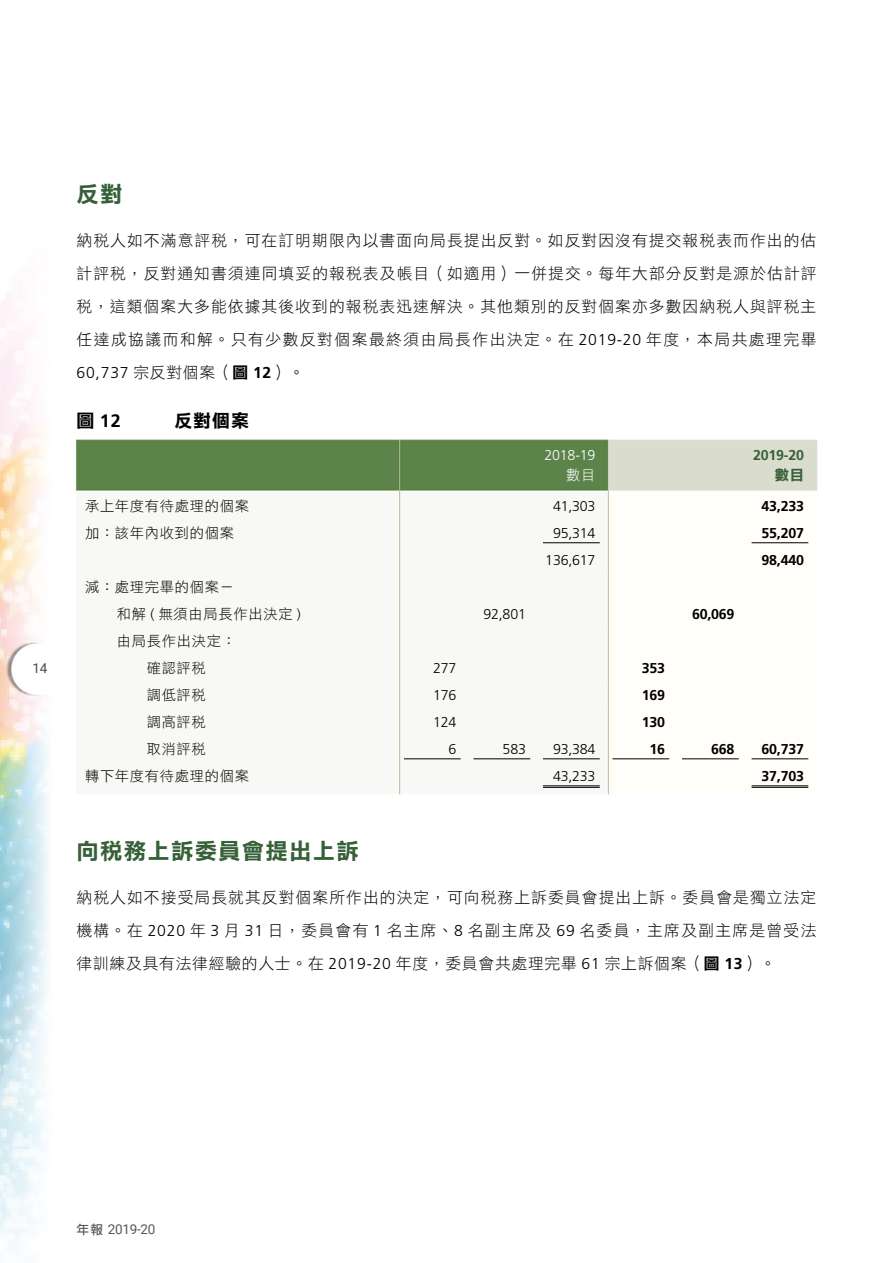
<style>
.page{position:relative;width:893px;height:1263px;background:#fff}
.page>*{position:absolute;margin:0;border:0;box-sizing:border-box;transform-origin:0 0}
.t1{font:22.5px "DF Li Hei HK W7";letter-spacing:.05em;color:#366037}
.t2{font:18px "DF Li Hei HK W7";color:#000}
.t3{font:700 18px "Frutiger";color:#000}
.t4{font:15.75px/33px "DF Li Hei HK W3";letter-spacing:.08em;color:#000;text-align:justify}
.t5{font:14.25px/27px "DF Li Hei HK W3";letter-spacing:.05em;color:#000}
.t6{font:300 14.25px "Frutiger";letter-spacing:-.015em;color:#000}
.t7{font:700 14.25px "Frutiger";letter-spacing:-.015em;color:#000}
.t8{font:300 14.25px "Frutiger";letter-spacing:-.015em;color:#fff}
.t9{font:700 14.25px "Frutiger";letter-spacing:-.015em;color:#366037}
.t10{font:14.25px "DF Li Hei HK W3";color:#fff}
.t11{font:14.25px "DF Li Hei HK W7";color:#366037}
.t12{font:13.5px "Roboto";letter-spacing:-.02em;color:#595757}
.t13{font:13.5px "Roboto";color:#4c4948}
.s1{font-family:"Frutiger";font-weight:300}
.s2{font-family:"DF Li Hei HK W7"}
.s3{font-family:"Frutiger";font-weight:700}
.s4{font-family:"DF Li Hei HK W7";font-weight:400}
.s5{font-family:"DF Li Hei HK W5";font-size:12.75px}
</style>
<div class="page">
<img style="left:0;top:290px;width:818px;height:958px">
<hr style="left:543px;top:542px;width:57px;height:1px;background:#000">
<hr style="left:751px;top:542px;width:57px;height:1px;background:#000">
<hr style="left:404px;top:758px;width:57px;height:1px;background:#000">
<hr style="left:473px;top:758px;width:57px;height:1px;background:#000">
<hr style="left:543px;top:758px;width:57px;height:1px;background:#000">
<hr style="left:612px;top:758px;width:57px;height:1px;background:#000">
<hr style="left:682px;top:758px;width:57px;height:1px;background:#000">
<hr style="left:751px;top:758px;width:57px;height:1px;background:#000">
<hr style="left:543px;top:785px;width:57px;height:1px;background:#000">
<hr style="left:543px;top:787px;width:57px;height:1px;background:#000">
<hr style="left:751px;top:785px;width:57px;height:1px;background:#000">
<hr style="left:751px;top:787px;width:57px;height:1px;background:#000">
<p class="t13" style="left:32px;top:659px;width:17px">14</p>
<h1 class="t1" style="left:77px;top:182px;width:48px">反對</h1>
<p class="t4" style="left:77px;top:224px;width:742px">納稅人如不滿意評稅，可在訂明期限內以書面向局長提出反對。如反對因沒有提交報稅表而作出的估計評稅，反對通知書須連同填妥的報稅表及帳目（如適用）一併提交。每年大部分反對是源於估計評稅，這類個案大多能依據其後收到的報稅表迅速解決。其他類別的反對個案亦多數因納稅人與評稅主任達成協議而和解。只有少數反對個案最終須由局長作出決定。在 <span class="s1">2019-20</span> 年度，本局共處理完畢<span class="s1">60,737</span> 宗反對個案（<span class="s2">圖</span> <span class="s3">12</span>）。</p>
<p class="t3" style="left:77px;top:410px;width:46px"><span class="s4">圖</span> 12</p>
<p class="t2" style="left:174px;top:410px;width:76px">反對個案</p>
<p class="t8" style="left:544px;top:447px;width:53px">2018-19</p>
<p class="t10" style="left:566px;top:467px;width:31px">數目</p>
<p class="t9" style="left:753px;top:447px;width:53px">2019-20</p>
<p class="t11" style="left:775px;top:467px;width:31px">數目</p>
<p class="t5" style="left:85px;top:492px;width:165px">承上年度有待處理的個案</p>
<p class="t6" style="left:553px;top:498px;width:44px">41,303</p>
<p class="t7" style="left:761px;top:498px;width:44px">43,233</p>
<p class="t5" style="left:85px;top:519px;width:150px">加：該年內收到的個案</p>
<p class="t6" style="left:553px;top:525px;width:44px">95,314</p>
<p class="t7" style="left:761px;top:525px;width:44px">55,207</p>
<p class="t6" style="left:545px;top:552px;width:52px">136,617</p>
<p class="t7" style="left:761px;top:552px;width:44px">98,440</p>
<p class="t5" style="left:117px;top:573px;width:185px;text-indent:-32px">減：處理完畢的個案－<br>和解 <span class="s1">(</span> 無須由局長作出決定 <span class="s1">)</span></p>
<p class="t6" style="left:483px;top:606px;width:44px">92,801</p>
<p class="t7" style="left:692px;top:606px;width:44px">60,069</p>
<p class="t5" style="left:117px;top:627px;width:120px;text-align:center">由局長作出決定：確認評稅</p>
<p class="t6" style="left:433px;top:660px;width:25px">277</p>
<p class="t7" style="left:642px;top:660px;width:25px">353</p>
<p class="t5" style="left:147px;top:681px;width:61px">調低評稅</p>
<p class="t6" style="left:433px;top:687px;width:25px">176</p>
<p class="t7" style="left:642px;top:687px;width:25px">169</p>
<p class="t5" style="left:147px;top:708px;width:61px">調高評稅</p>
<p class="t6" style="left:433px;top:714px;width:25px">124</p>
<p class="t7" style="left:642px;top:714px;width:25px">130</p>
<p class="t5" style="left:147px;top:735px;width:61px">取消評稅</p>
<p class="t6" style="left:449px;top:741px;width:9px">6</p>
<p class="t6" style="left:503px;top:741px;width:25px">583</p>
<p class="t6" style="left:553px;top:741px;width:44px">93,384</p>
<p class="t7" style="left:649px;top:741px;width:17px">16</p>
<p class="t7" style="left:711px;top:741px;width:25px">668</p>
<p class="t7" style="left:761px;top:741px;width:44px">60,737</p>
<p class="t5" style="left:85px;top:762px;width:165px">轉下年度有待處理的個案</p>
<p class="t6" style="left:553px;top:768px;width:44px">43,233</p>
<p class="t7" style="left:761px;top:768px;width:44px">37,703</p>
<h1 class="t1" style="left:77px;top:839px;width:284px">向稅務上訴委員會提出上訴</h1>
<p class="t4" style="left:77px;top:880px;width:741px">納稅人如不接受局長就其反對個案所作出的決定，可向稅務上訴委員會提出上訴。委員會是獨立法定機構。在 <span class="s1">2020</span> 年 <span class="s1">3</span> 月 <span class="s1">31</span> 日，委員會有 <span class="s1">1</span> 名主席、<span class="s1">8</span> 名副主席及 <span class="s1">69</span> 名委員，主席及副主席是曾受法律訓練及具有法律經驗的人士。在 <span class="s1">2019-20</span> 年度，委員會共處理完畢 <span class="s1">61</span> 宗上訴個案（<span class="s2">圖</span> <span class="s3">13</span>）。</p>
<p class="t12" style="left:77px;top:1219px;width:80px"><span class="s5">年報</span> 2019-20</p>
</div>
